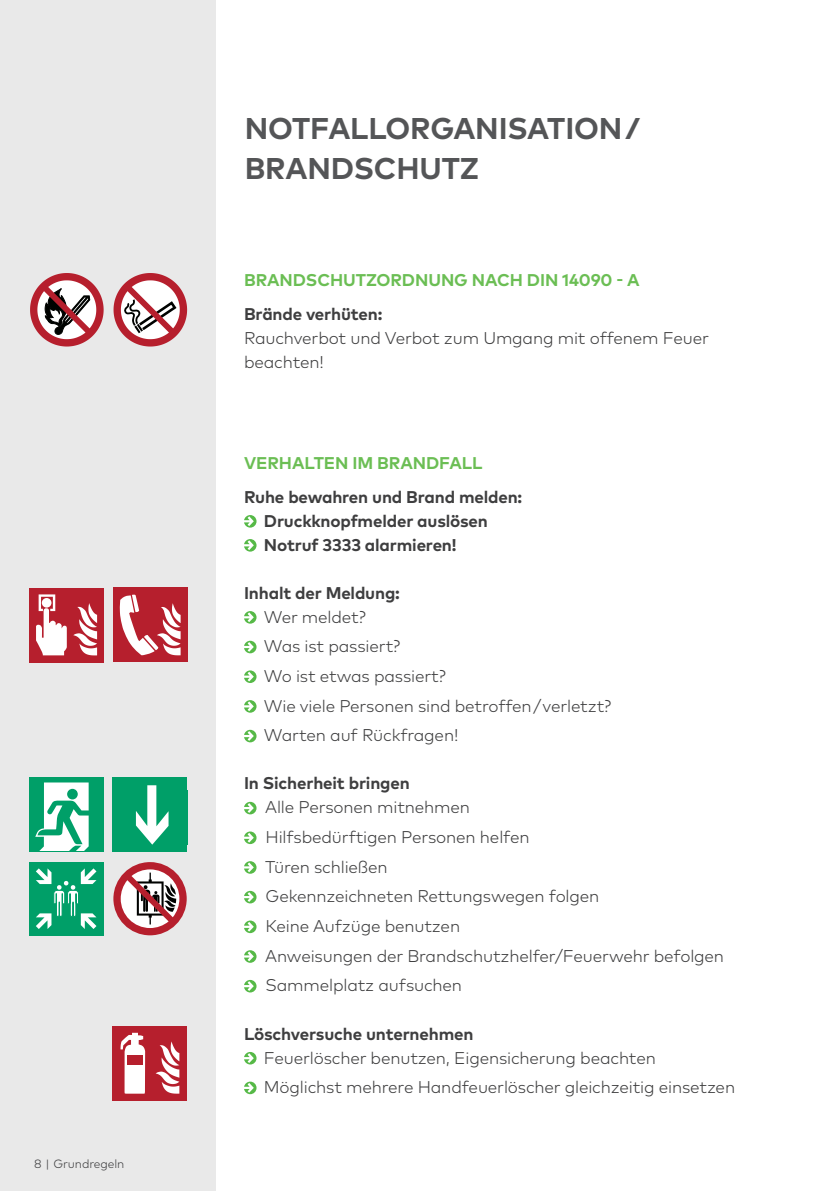
<style>
.page{position:relative;width:840px;height:1191px;background:#fff}
.page>*{position:absolute;margin:0;border:0;box-sizing:border-box;transform-origin:0 0}
.t1{font:700 30px/40px "Mark Pro";letter-spacing:-.005em;color:#545557}
.t2{font:300 17px/24px "Mark Pro";letter-spacing:-.01em;color:#3e3e3f}
.t3{font:700 17px/24px "Mark Pro";letter-spacing:-.01em;color:#3e3e3f}
.t4{font:700 17px "Mark Pro";letter-spacing:-.005em;color:#6bbe54}
.t5{font:300 12px "Mark Pro";letter-spacing:-.01em;color:#3e3e3f}
.s1{font-weight:300}
</style>
<div class="page">
<div style="left:0;top:0;width:215px;height:1191px;background:#e9e9e9"></div>
<svg style="left:113px;top:273px;width:75px;height:74px"></svg>
<svg style="left:30px;top:273px;width:74px;height:74px"></svg>
<svg style="left:244px;top:515px;width:12px;height:12px"></svg>
<svg style="left:244px;top:539px;width:12px;height:12px"></svg>
<svg style="left:244px;top:611px;width:12px;height:12px"></svg>
<svg style="left:244px;top:641px;width:12px;height:12px"></svg>
<svg style="left:244px;top:670px;width:12px;height:13px"></svg>
<svg style="left:244px;top:700px;width:12px;height:12px"></svg>
<svg style="left:244px;top:730px;width:12px;height:12px"></svg>
<svg style="left:244px;top:802px;width:12px;height:12px"></svg>
<svg style="left:244px;top:831px;width:12px;height:13px"></svg>
<svg style="left:244px;top:861px;width:12px;height:12px"></svg>
<svg style="left:244px;top:891px;width:12px;height:12px"></svg>
<svg style="left:244px;top:920px;width:12px;height:13px"></svg>
<svg style="left:244px;top:950px;width:12px;height:12px"></svg>
<svg style="left:244px;top:980px;width:12px;height:12px"></svg>
<svg style="left:244px;top:1052px;width:12px;height:12px"></svg>
<svg style="left:244px;top:1081px;width:12px;height:13px"></svg>
<div style="left:113px;top:1026px;width:74px;height:74px;background:#b61f2d"></div>
<svg style="left:120px;top:1032px;width:25px;height:61px"></svg>
<div style="left:127px;top:1055px;width:16px;height:10px;background:#b61f2d"></div>
<svg style="left:155px;top:1041px;width:24px;height:52px"></svg>
<div style="left:29px;top:588px;width:75px;height:74px;background:#b61f2d"></div>
<svg style="left:36px;top:594px;width:31px;height:61px"></svg>
<svg style="left:73px;top:603px;width:24px;height:52px"></svg>
<div style="left:113px;top:588px;width:74px;height:74px;background:#b61f2d"></div>
<svg style="left:119px;top:594px;width:61px;height:61px"></svg>
<div style="left:113px;top:777px;width:74px;height:75px;background:#009f68"></div>
<hr style="left:187px;top:790px;width:1px;height:54px;background:#009f68">
<svg style="left:136px;top:785px;width:32px;height:59px"></svg>
<div style="left:29px;top:777px;width:74px;height:75px;background:#009f68"></div>
<svg style="left:35px;top:782px;width:54px;height:69px"></svg>
<div style="left:29px;top:861px;width:74px;height:74px;background:#009f68"></div>
<svg style="left:36px;top:868px;width:60px;height:61px"></svg>
<svg style="left:113px;top:862px;width:74px;height:73px"></svg>
<p class="t5" style="left:34px;top:1155px;width:92px">8 | Grundregeln</p>
<p class="t1" style="left:244px;top:105px;width:397px">NOTFALLORGANISATION /<br>BRANDSCHUTZ</p>
<p class="t4" style="left:244px;top:267px;width:397px">BRANDSCHUTZORDNUNG NACH DIN 14090 - A</p>
<p class="t3" style="left:244px;top:300px;width:140px">Brände verhüten:</p>
<p class="t2" style="left:244px;top:324px;width:466px">Rauchverbot und Verbot zum Umgang mit offenem Feuer beachten!</p>
<p class="t4" style="left:244px;top:449px;width:240px">VERHALTEN IM BRANDFALL</p>
<p class="t3" style="left:244px;top:483px;width:279px">Ruhe bewahren und Brand melden:</p>
<p class="t3" style="left:264px;top:507px;width:225px">Druckknopfmelder auslösen</p>
<p class="t3" style="left:264px;top:531px;width:194px">Notruf 3333 alarmieren!</p>
<p class="t3" style="left:264px;top:579px;width:137px;text-indent:-20px">Inhalt der Meldung:<br><span class="s1">Wer meldet?</span></p>
<p class="t2" style="left:264px;top:633px;width:138px">Was ist passiert?</p>
<p class="t2" style="left:264px;top:662px;width:183px">Wo ist etwas passiert?</p>
<p class="t2" style="left:264px;top:692px;width:349px">Wie viele Personen sind betroffen / verletzt?</p>
<p class="t2" style="left:264px;top:722px;width:196px">Warten auf Rückfragen!</p>
<p class="t3" style="left:244px;top:770px;width:167px">In Sicherheit bringen</p>
<p class="t2" style="left:265px;top:794px;width:206px">Alle Personen mitnehmen</p>
<p class="t2" style="left:265px;top:823px;width:265px">Hilfsbedürftigen Personen helfen</p>
<p class="t2" style="left:265px;top:853px;width:124px">Türen schließen</p>
<p class="t2" style="left:265px;top:883px;width:335px">Gekennzeichneten Rettungswegen folgen</p>
<p class="t2" style="left:265px;top:912px;width:196px">Keine Aufzüge benutzen</p>
<p class="t2" style="left:265px;top:942px;width:460px">Anweisungen der Brandschutzhelfer/Feuerwehr befolgen</p>
<p class="t2" style="left:265px;top:972px;width:198px">Sammelplatz aufsuchen</p>
<p class="t3" style="left:244px;top:1020px;width:231px">Löschversuche unternehmen</p>
<p class="t2" style="left:264px;top:1044px;width:393px">Feuerlöscher benutzen, Eigensicherung beachten</p>
<p class="t2" style="left:264px;top:1073px;width:472px">Möglichst mehrere Handfeuerlöscher gleichzeitig einsetzen</p>
</div>
